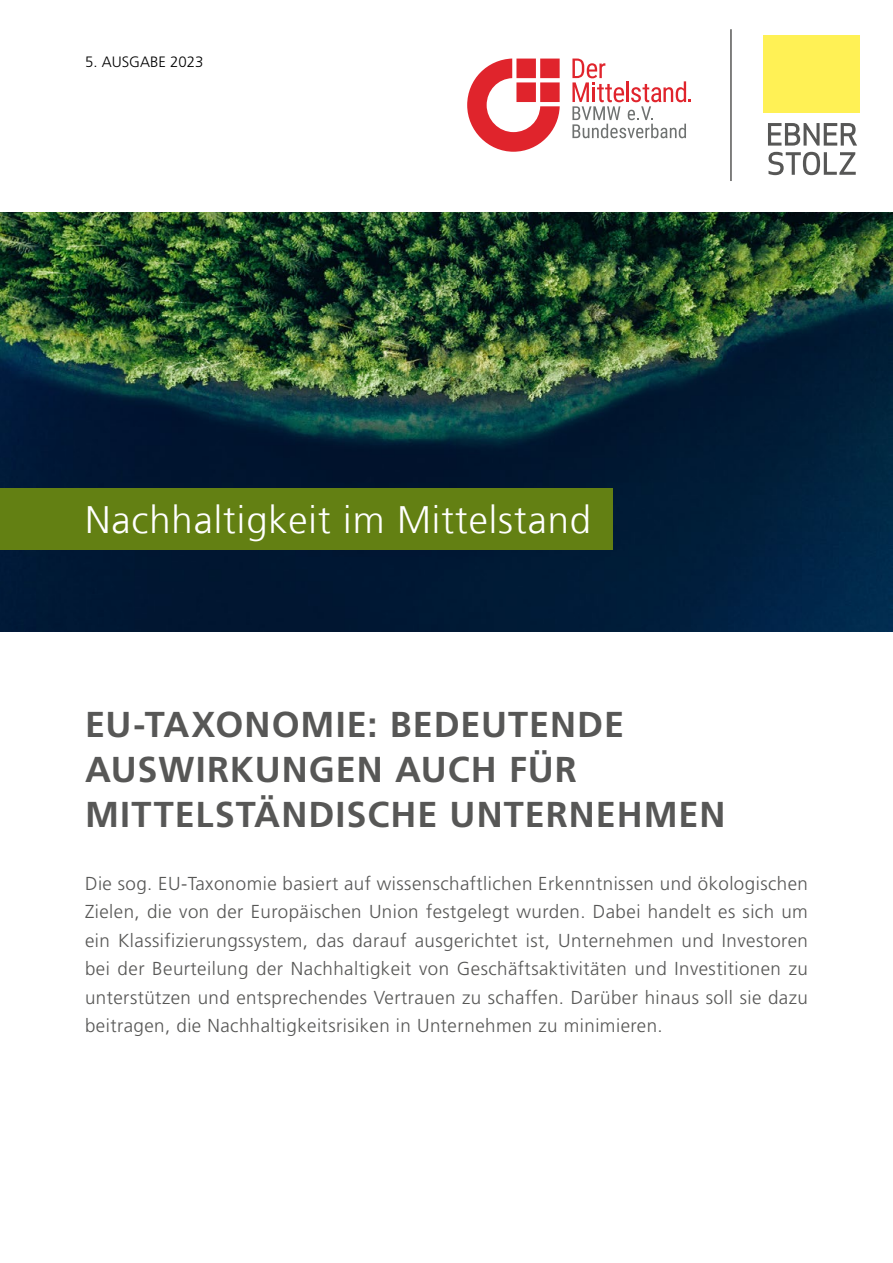
<style>
.page{position:relative;width:893px;height:1263px;background:#fff}
.page>*{position:absolute;margin:0;border:0;box-sizing:border-box;transform-origin:0 0}
.t1{font:300 38.25px "Frutiger LT Com";letter-spacing:.025em;color:#fff}
.t2{font:700 36px/45px "Frutiger LT Std";letter-spacing:.03em;color:#575756}
.t3{font:700 34.5px/45px "Frutiger LT Com";letter-spacing:-.01em;color:#575756}
.t4{font:300 18.75px/28.5px "Frutiger LT Std";letter-spacing:.025em;color:#575756;text-align:justify}
.t5{font:300 15px "Frutiger LT Com";letter-spacing:-.005em;color:#000}
.t6{font:300 15px "Frutiger LT Std";color:#000}
</style>
<div class="page">
<img style="left:0;top:213px;width:893px;height:418px">
<div style="left:0;top:488px;width:612px;height:62px;background:#638013"></div>
<svg style="left:768px;top:123px;width:89px;height:23px"></svg>
<svg style="left:768px;top:152px;width:88px;height:23px"></svg>
<div style="left:763px;top:35px;width:97px;height:77px;background:#fff155"></div>
<hr style="left:730px;top:29px;width:2px;height:152px;background:#575756">
<svg style="left:467px;top:59px;width:93px;height:93px"></svg>
<svg style="left:572px;top:59px;width:119px;height:79px"></svg>
<p class="t5" style="left:85px;top:53px;width:119px">2. AUSGABE 2023</p>
<p class="t6" style="left:85px;top:53px;width:10px">5</p>
<h1 class="t1" style="left:85px;top:497px;width:508px">Nachhaltigkeit im Mittelstand</h1>
<h2 class="t2" style="left:85px;top:702px;width:642px">EU-TAXONOMIE: BEDEUTENDE<br>AUSWIRKUNGEN AUCH FÜR<br>MITTELSTÄNDISCHE UNTERNEHMEN</h2>
<h3 class="t3" style="left:85px;top:702px;width:625px">RAHMENWERKE IN DER<br>NACHHALTIGKEITSBERICHTERSTATTUNG</h3>
<p class="t4" style="left:85px;top:869px;width:724px">Die sog. EU-Taxonomie basiert auf wissenschaftlichen Erkenntnissen und ökologischen Zielen, die von der Europäischen Union festgelegt wurden. Dabei handelt es sich um ein Klassifizierungssystem, das darauf ausgerichtet ist, Unternehmen und Investoren bei der Beurteilung der Nachhaltigkeit von Geschäftsaktivitäten und Investitionen zu unterstützen und entsprechendes Vertrauen zu schaffen. Darüber hinaus soll sie dazu beitragen, die Nachhaltigkeitsrisiken in Unternehmen zu minimieren.</p>
</div>
